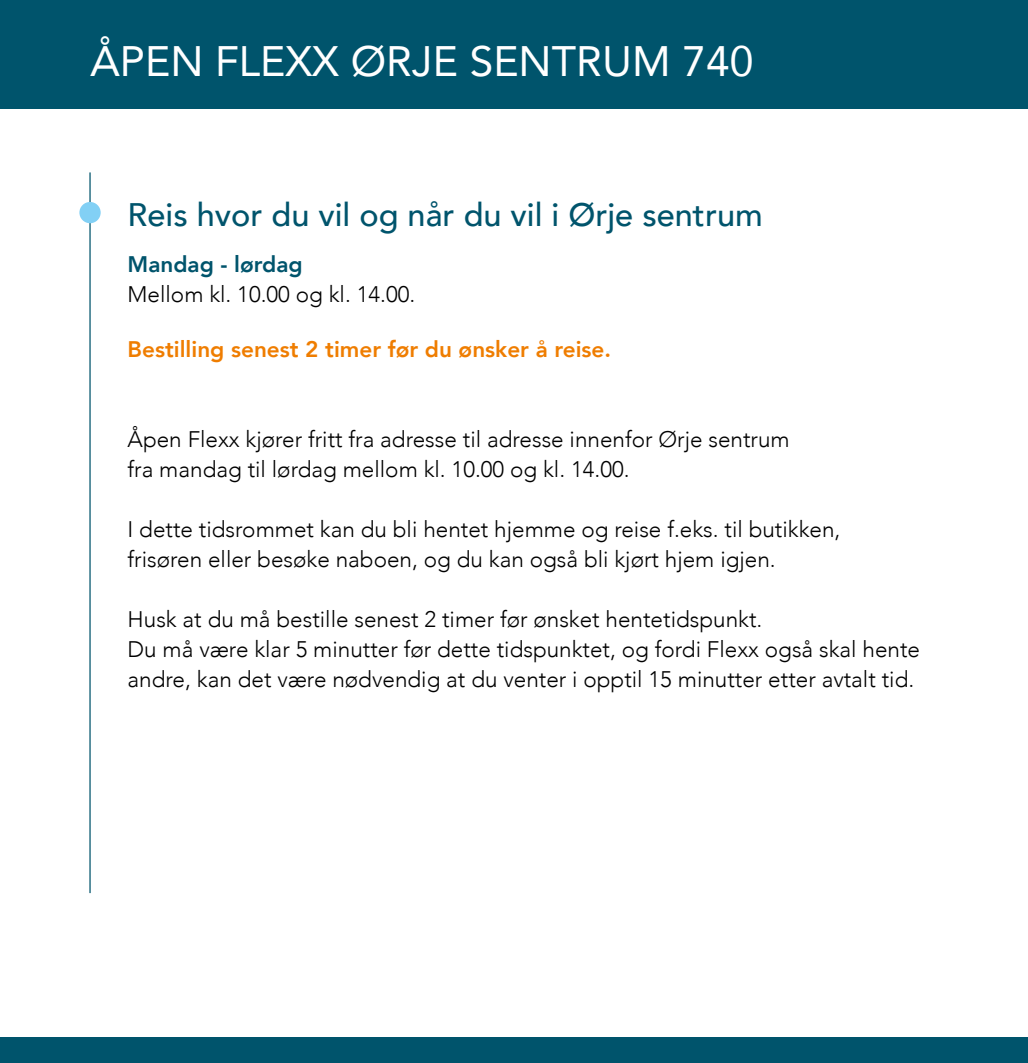
<style>
.page{position:relative;width:1028px;height:1063px;background:#fff}
.page>*{position:absolute;margin:0;border:0;box-sizing:border-box;transform-origin:0 0}
.t1{font:42.5px "Avenir";color:#fff}
.t2{font:500 32.5px "Avenir";color:#00546c}
.t3{font:300 22.5px/30px "Avenir";color:#000}
.t4{font:800 22.5px "Avenir";color:#ef7d00}
.t5{font:800 22.5px "Avenir";color:#00546c}
</style>
<div class="page">
<div style="left:0;top:0;width:1028px;height:109px;background:#00546c"></div>
<div style="left:0;top:1037px;width:1028px;height:26px;background:#00546c"></div>
<hr style="left:89px;top:172px;width:2px;height:721px;background:#00546c">
<div style="left:79px;top:202px;width:22px;height:21px;background:#82d0f5;border-radius:50%"></div>
<h1 class="t1" style="left:90px;top:27px;width:665px">ÅPEN FLEXX ØRJE SENTRUM 740</h1>
<h2 class="t2" style="left:128px;top:187px;width:636px">Reis hvor du vil og når du vil i Ørje sentrum</h2>
<p class="t5" style="left:128px;top:246px;width:177px">Mandag - lørdag</p>
<p class="t3" style="left:128px;top:279px;width:289px">Mellom kl. 10.00 og kl. 14.00.</p>
<p class="t4" style="left:128px;top:331px;width:485px">Bestilling senest 2 timer før du ønsker å reise.</p>
<p class="t3" style="left:128px;top:424px;width:663px">Åpen Flexx kjører fritt fra adresse til adresse innenfor Ørje sentrum fra mandag til lørdag mellom kl. 10.00 og kl. 14.00.</p>
<p class="t3" style="left:128px;top:514px;width:714px">I dette tidsrommet kan du bli hentet hjemme og reise f.eks. til butikken, frisøren eller besøke naboen, og du kan også bli kjørt hjem igjen.</p>
<p class="t3" style="left:128px;top:604px;width:794px">Husk at du må bestille senest 2 timer før ønsket hentetidspunkt.<br>Du må være klar 5 minutter før dette tidspunktet, og fordi Flexx også skal hente andre, kan det være nødvendig at du venter i opptil 15 minutter etter avtalt tid.</p>
</div>
